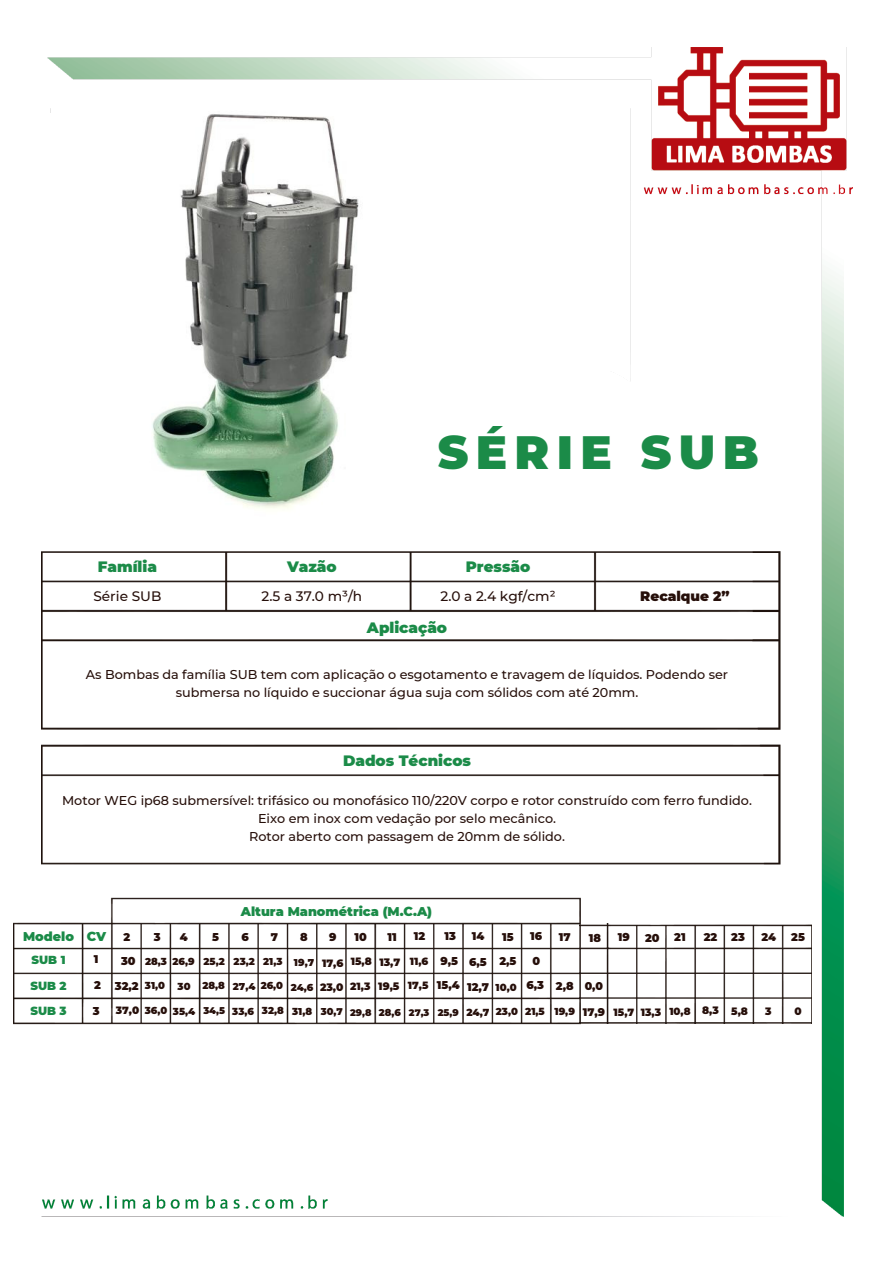
<style>
.page{position:relative;width:894px;height:1264px;background:#fff}
.page>*{position:absolute;margin:0;border:0;box-sizing:border-box;transform-origin:0 0}
.t1{font:900 46.65px "Montserrat";letter-spacing:.16em;color:#1b8b48}
.t2{font:900 15px "Montserrat";color:#1b8b48}
.t3{font:500 13.65px "Montserrat";color:#260f0a}
.t4{font:900 13.65px "Montserrat";color:#260f0a}
.t5{font:500 12.75px/17.9px "Montserrat";color:#260f0a;text-align:center}
.t6{font:900 12.75px "Montserrat";color:#1b8b48}
.t7{font:900 11.55px "Montserrat";color:#1b8b48}
.t8{font:900 11.1px "Montserrat";color:#260f0a}
.t9{font:900 10.95px "Montserrat";color:#260f0a}
.t10{font:900 10.5px "Montserrat";color:#260f0a}
.t11{font:900 10.35px "Montserrat";color:#260f0a}
.t12{font:900 10.2px "Montserrat";color:#260f0a}
.t13{font:900 10.05px "Montserrat";color:#260f0a}
.t14{font:900 9.9px "Montserrat";color:#260f0a}
.t15{font:900 9.75px "Montserrat";color:#260f0a}
.t16{font:900 9.6px "Montserrat";color:#260f0a}
.t17{font:900 9.45px "Montserrat";color:#260f0a}
</style>
<div class="page">
<img style="left:42px;top:48px;width:809px;height:1167px">
<div style="left:0;top:113px;width:608px;height:368px;background:#fff"></div>
<div style="left:21px;top:885px;width:791px;height:160px;background:#fff"></div>
<div style="left:0;top:1058px;width:93px;height:40px;background:#fff"></div>
<div style="left:154px;top:872px;width:562px;height:13px;background:#fff"></div>
<img style="left:13px;top:897px;width:567px;height:128px">
<img style="left:579px;top:923px;width:232px;height:100px">
<img style="left:116px;top:89px;width:285px;height:439px">
<p class="t1" style="left:437px;top:424px;width:322px">SÉRIE SUB</p>
<p class="t2" style="left:98px;top:557px;width:61px">Família</p>
<p class="t2" style="left:287px;top:557px;width:51px">Vazão</p>
<p class="t2" style="left:465px;top:557px;width:66px">Pressão</p>
<p class="t3" style="left:93px;top:587px;width:69px">Série SUB</p>
<p class="t2" style="left:367px;top:618px;width:82px">Aplicação</p>
<p class="t3" style="left:261px;top:587px;width:102px">2.5 a 37.0 m³/h</p>
<p class="t3" style="left:440px;top:587px;width:116px">2.0 a 2.4 kgf/cm²</p>
<p class="t4" style="left:640px;top:587px;width:91px">Recalque 2”</p>
<p class="t5" style="left:86px;top:665px;width:643px">As Bombas da família SUB tem com aplicação o esgotamento e travagem de líquidos. Podendo ser submersa no líquido e succionar água suja com sólidos com até 20mm.</p>
<p class="t2" style="left:343px;top:751px;width:129px">Dados Técnicos</p>
<p class="t5" style="left:62px;top:791px;width:691px">Motor WEG ip68 submersível: trifásico ou monofásico 110/220V corpo e rotor construído com ferro fundido.</p>
<p class="t5" style="left:258px;top:809px;width:299px">Eixo em inox com vedação por selo mecânico.</p>
<p class="t5" style="left:249px;top:827px;width:317px">Rotor aberto com passagem de 20mm de sólido.</p>
<p class="t6" style="left:241px;top:903px;width:193px">Altura Manométrica (M.C.A)</p>
<p class="t6" style="left:23px;top:928px;width:52px">Modelo</p>
<p class="t6" style="left:87px;top:928px;width:21px">CV</p>
<p class="t8" style="left:123px;top:929px;width:8px">2</p>
<p class="t8" style="left:154px;top:929px;width:8px">3</p>
<p class="t8" style="left:180px;top:930px;width:9px">4</p>
<p class="t8" style="left:212px;top:930px;width:8px">5</p>
<p class="t8" style="left:241px;top:929px;width:9px">6</p>
<p class="t8" style="left:270px;top:929px;width:9px">7</p>
<p class="t8" style="left:300px;top:929px;width:9px">8</p>
<p class="t8" style="left:329px;top:929px;width:9px">9</p>
<p class="t8" style="left:354px;top:929px;width:14px">10</p>
<p class="t8" style="left:387px;top:929px;width:11px">11</p>
<p class="t8" style="left:414px;top:928px;width:13px">12</p>
<p class="t8" style="left:444px;top:928px;width:13px">13</p>
<p class="t8" style="left:471px;top:929px;width:14px">14</p>
<p class="t8" style="left:502px;top:929px;width:13px">15</p>
<p class="t7" style="left:32px;top:952px;width:35px">SUB 1</p>
<p class="t7" style="left:30px;top:978px;width:38px">SUB 2</p>
<p class="t8" style="left:530px;top:929px;width:14px">16</p>
<p class="t8" style="left:94px;top:952px;width:6px">1</p>
<p class="t8" style="left:94px;top:978px;width:8px">2</p>
<p class="t8" style="left:121px;top:954px;width:16px">30</p>
<p class="t14" style="left:145px;top:955px;width:23px">28,3</p>
<p class="t14" style="left:203px;top:955px;width:23px">25,2</p>
<p class="t14" style="left:233px;top:955px;width:23px">23,2</p>
<p class="t14" style="left:263px;top:955px;width:21px">21,3</p>
<p class="t14" style="left:294px;top:955px;width:22px">19,7</p>
<p class="t10" style="left:322px;top:956px;width:23px">17,6</p>
<p class="t11" style="left:351px;top:955px;width:22px">15,8</p>
<p class="t10" style="left:379px;top:955px;width:22px">13,7</p>
<p class="t11" style="left:410px;top:955px;width:20px">11,6</p>
<p class="t8" style="left:440px;top:954px;width:19px">9,5</p>
<p class="t8" style="left:469px;top:955px;width:19px">6,5</p>
<p class="t8" style="left:499px;top:954px;width:19px">2,5</p>
<p class="t8" style="left:532px;top:954px;width:9px">0</p>
<p class="t14" style="left:172px;top:955px;width:24px">26,9</p>
<p class="t8" style="left:115px;top:979px;width:25px">32,2</p>
<p class="t14" style="left:145px;top:979px;width:22px">31,0</p>
<p class="t14" style="left:177px;top:980px;width:14px">30</p>
<p class="t14" style="left:202px;top:979px;width:24px">28,8</p>
<p class="t14" style="left:233px;top:980px;width:24px">27,4</p>
<p class="t14" style="left:260px;top:979px;width:24px">26,0</p>
<p class="t14" style="left:291px;top:981px;width:24px">24,6</p>
<p class="t10" style="left:320px;top:980px;width:25px">23,0</p>
<p class="t11" style="left:350px;top:979px;width:22px">21,3</p>
<p class="t10" style="left:378px;top:979px;width:23px">19,5</p>
<p class="t11" style="left:408px;top:979px;width:22px">17,5</p>
<p class="t8" style="left:436px;top:978px;width:24px">15,4</p>
<p class="t8" style="left:467px;top:979px;width:23px">12,7</p>
<p class="t13" style="left:495px;top:980px;width:23px">10,0</p>
<p class="t8" style="left:526px;top:978px;width:19px">6,3</p>
<p class="t11" style="left:116px;top:1003px;width:25px">37,0</p>
<p class="t14" style="left:145px;top:1004px;width:24px">36,0</p>
<p class="t14" style="left:173px;top:1005px;width:24px">35,4</p>
<p class="t16" style="left:203px;top:1005px;width:23px">34,5</p>
<p class="t14" style="left:232px;top:1005px;width:23px">33,6</p>
<p class="t14" style="left:262px;top:1004px;width:23px">32,8</p>
<p class="t14" style="left:292px;top:1005px;width:21px">31,8</p>
<p class="t15" style="left:320px;top:1005px;width:23px">30,7</p>
<p class="t17" style="left:350px;top:1006px;width:23px">29,8</p>
<p class="t15" style="left:379px;top:1006px;width:23px">28,6</p>
<p class="t17" style="left:409px;top:1006px;width:22px">27,3</p>
<p class="t16" style="left:437px;top:1006px;width:22px">25,9</p>
<p class="t12" style="left:466px;top:1005px;width:25px">24,7</p>
<p class="t14" style="left:496px;top:1005px;width:24px">23,0</p>
<p class="t13" style="left:525px;top:1005px;width:21px">21,5</p>
<p class="t7" style="left:30px;top:1003px;width:38px">SUB 3</p>
<p class="t8" style="left:93px;top:1004px;width:8px">3</p>
<p class="t8" style="left:558px;top:930px;width:13px">17</p>
<p class="t8" style="left:588px;top:930px;width:14px">18</p>
<p class="t8" style="left:617px;top:930px;width:14px">19</p>
<p class="t8" style="left:645px;top:930px;width:16px">20</p>
<p class="t8" style="left:674px;top:930px;width:13px">21</p>
<p class="t8" style="left:703px;top:930px;width:15px">22</p>
<p class="t8" style="left:731px;top:930px;width:15px">23</p>
<p class="t8" style="left:761px;top:930px;width:16px">24</p>
<p class="t8" style="left:791px;top:930px;width:15px">25</p>
<p class="t8" style="left:555px;top:979px;width:19px">2,8</p>
<p class="t13" style="left:554px;top:1005px;width:22px">19,9</p>
<p class="t9" style="left:582px;top:1004px;width:24px">17,9</p>
<p class="t10" style="left:613px;top:1005px;width:22px">15,7</p>
<p class="t10" style="left:640px;top:1005px;width:22px">13,3</p>
<p class="t13" style="left:669px;top:1005px;width:23px">10,8</p>
<p class="t10" style="left:702px;top:1004px;width:18px">8,3</p>
<p class="t10" style="left:731px;top:1004px;width:18px">5,8</p>
<p class="t10" style="left:765px;top:1005px;width:8px">3</p>
<p class="t9" style="left:584px;top:979px;width:20px">0,0</p>
<p class="t10" style="left:794px;top:1004px;width:9px">0</p>
</div>
